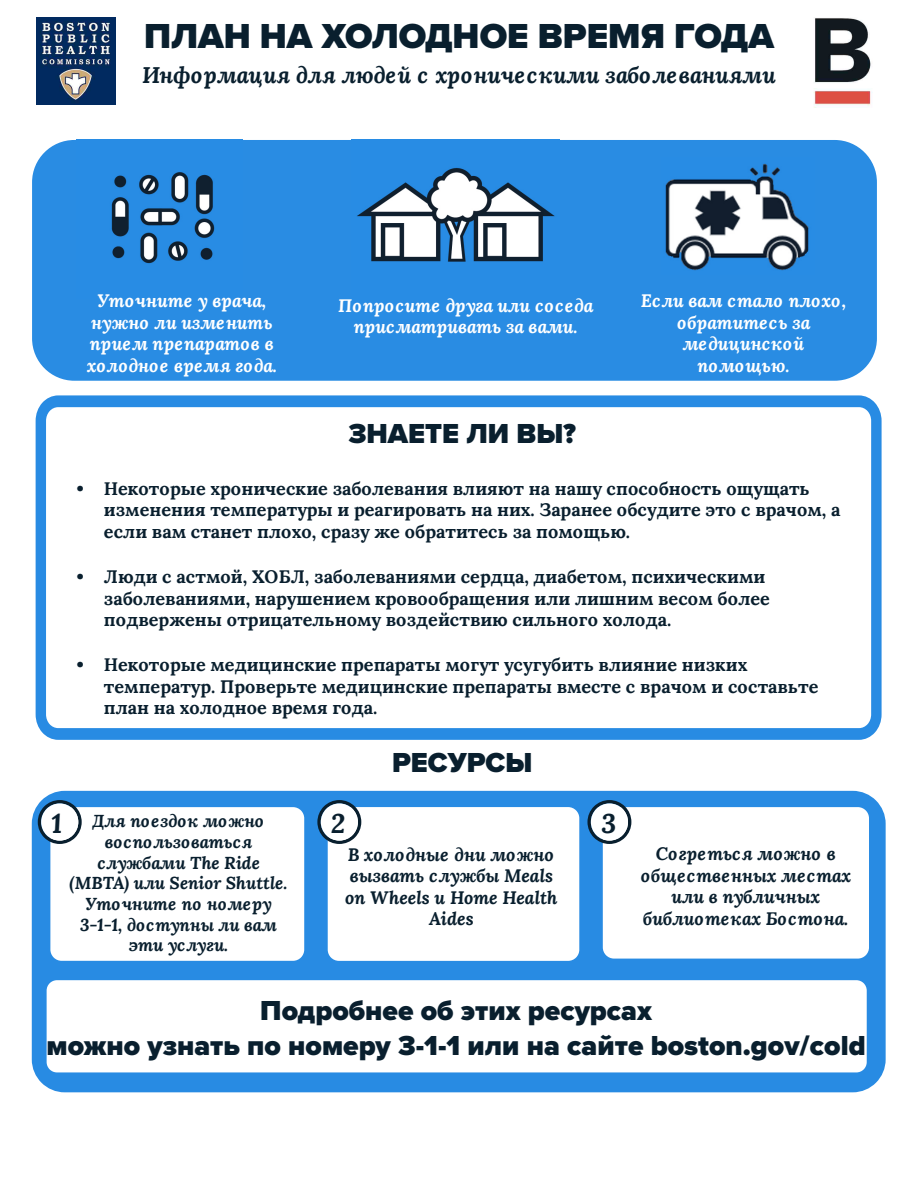
<style>
.page{position:relative;width:918px;height:1188px;background:#fff}
.page>*{position:absolute;margin:0;border:0;box-sizing:border-box;transform-origin:0 0}
.t1{font:900 36px "Proxima Nova";color:#091f2e}
.t2{font:900 28.5px/34.2px "Proxima Nova";color:#091f2e;text-align:center}
.t3{font:italic 700 27px "Lora";color:#091f2e}
.t4{font:italic 700 22.5px "Lora";color:#091f2e}
.t5{font:700 18px/21.6px "Lora";color:#091f2e}
.t6{font:italic 700 18px/21.6px "Lora";color:#fff;text-align:center}
.t7{font:italic 700 18px/21.6px "Lora";color:#091f2e;text-align:center}
.t8{font:italic 700 17.25px/20.7px "Lora";color:#091f2e;text-align:center}
</style>
<div class="page">
<div style="left:32px;top:140px;width:845px;height:241px;background:#298ce3;border-radius:42px"></div>
<img style="left:352px;top:139px;width:208px;height:123px">
<img style="left:76px;top:139px;width:167px;height:125px">
<img style="left:665px;top:163px;width:144px;height:108px">
<img style="left:37px;top:18px;width:79px;height:86px">
<img style="left:814px;top:18px;width:59px;height:90px">
<svg style="left:36px;top:395px;width:846px;height:345px"></svg>
<div style="left:32px;top:791px;width:854px;height:301px;background:#288be3"></div>
<div style="left:40px;top:797px;width:275px;height:174px;background:#288be3"></div>
<div style="left:317px;top:797px;width:273px;height:174px;background:#288be3"></div>
<svg style="left:592px;top:797px;width:287px;height:172px"></svg>
<svg style="left:38px;top:800px;width:271px;height:166px"></svg>
<svg style="left:317px;top:800px;width:314px;height:166px"></svg>
<svg style="left:47px;top:980px;width:820px;height:92px"></svg>
<p class="t1" style="left:144px;top:9px;width:631px">ПЛАН НА ХОЛОДНОЕ ВРЕМЯ ГОДА</p>
<p class="t4" style="left:142px;top:60px;width:635px">Информация для людей с хроническими заболеваниями</p>
<p class="t6" style="left:97px;top:290px;width:170px">Уточните у врача,</p>
<p class="t6" style="left:91px;top:311px;width:183px">нужно ли изменить</p>
<p class="t6" style="left:90px;top:333px;width:185px">прием препаратов в</p>
<p class="t6" style="left:87px;top:354px;width:192px">холодное время года.</p>
<p class="t6" style="left:338px;top:294px;width:256px">Попросите друга или соседа присматривать за вами.</p>
<p class="t6" style="left:641px;top:290px;width:207px">Если вам стало плохо, обратитесь за</p>
<p class="t6" style="left:683px;top:333px;width:123px">медицинской</p>
<p class="t6" style="left:698px;top:354px;width:94px">помощью.</p>
<p class="t2" style="left:348px;top:417px;width:229px">ЗНАЕТЕ ЛИ ВЫ?</p>
<p class="t5" style="left:104px;top:478px;width:738px;text-indent:-27px">• Некоторые хронические заболевания влияют на нашу способность ощущать изменения температуры и реагировать на них. Заранее обсудите это с врачом, а если вам станет плохо, сразу же обратитесь за помощью.</p>
<p class="t5" style="left:104px;top:566px;width:668px;text-indent:-27px">• Люди с астмой, ХОБЛ, заболеваниями сердца, диабетом, психическими заболеваниями, нарушением кровообращения или лишним весом более подвержены отрицательному воздействию сильного холода.</p>
<p class="t5" style="left:104px;top:654px;width:716px;text-indent:-27px">• Некоторые медицинские препараты могут усугубить влияние низких температур. Проверьте медицинские препараты вместе с врачом и составьте план на холодное время года.</p>
<p class="t2" style="left:392px;top:746px;width:142px">РЕСУРСЫ</p>
<p class="t3" style="left:52px;top:805px;width:12px">1</p>
<p class="t3" style="left:331px;top:805px;width:16px">2</p>
<p class="t3" style="left:601px;top:805px;width:16px">3</p>
<p class="t8" style="left:70px;top:811px;width:219px">Для поездок можно воспользоваться службами The Ride (MBTA) или Senior Shuttle.<br>Уточните по номеру</p>
<p class="t8" style="left:80px;top:914px;width:198px">3-1-1, доступны ли вам эти услуги.</p>
<p class="t7" style="left:345px;top:843px;width:214px">В холодные дни можно вызвать службы Meals on Wheels и Home Health<br>Aides</p>
<p class="t7" style="left:641px;top:842px;width:212px">Согреться можно в общественных местах или в публичных библиотеках Бостона.</p>
<p class="t2" style="left:47px;top:994px;width:821px">Подробнее об этих ресурсах<br>можно узнать по номеру 3-1-1 или на сайте boston.gov/cold</p>
</div>
